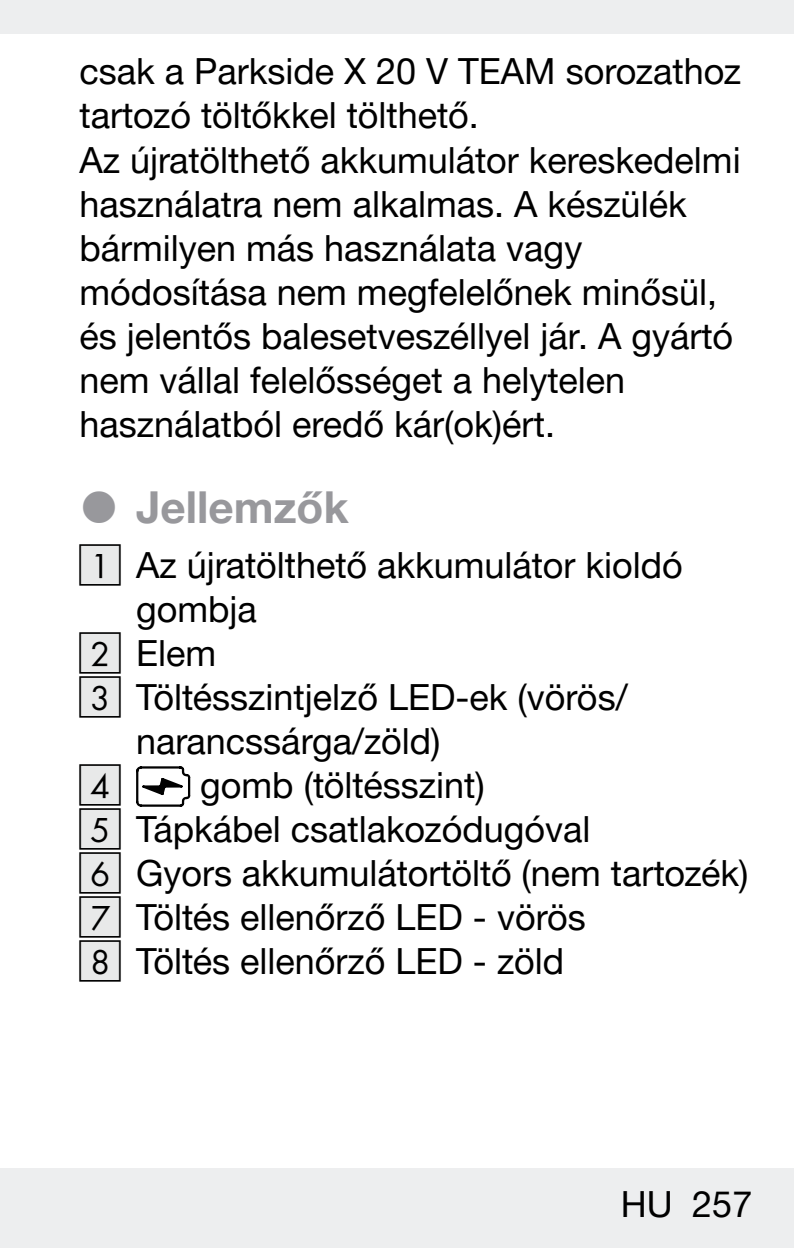
<style>
.page{position:relative;width:794px;height:1248px;background:#fff}
.page>*{position:absolute;margin:0;border:0;box-sizing:border-box;transform-origin:0 0}
.t1{font:700 44px "Helvetica Neue Parkside";color:#98989c}
.t2{font:36px/44px "Helvetica Neue Parkside";color:#000}
.t3{font:31.6px "IMP Lidl Num Box";color:#000}
.s1{font-family:"IMP Lidl Num Box";font-size:31.6px;color:#e8e9e9}
.s2{font-family:"IMP Lidl Num Box";font-size:31.6px}
.s3{color:#e8e9e9}
</style>
<div class="page">
<div style="left:0;top:0;width:794px;height:34px;background:#edeeef"></div>
<div style="left:0;top:1168px;width:794px;height:79px;background:#edeeef"></div>
<svg style="left:136px;top:766px;width:55px;height:41px"></svg>
<p class="t2" style="left:79px;top:50px;width:663px">csak a Parkside X 20 V TEAM sorozathoz tartozó töltőkkel tölthető.<br>Az újratölthető akkumulátor kereskedelmi használatra nem alkalmas. A készülék bármilyen más használata vagy módosítása nem megfelelőnek minősül, és jelentős balesetveszéllyel jár. A gyártó nem vállal felelősséget a helytelen használatból eredő kár(ok)ért.</p>
<p class="t1" style="left:136px;top:482px;width:214px">Jellemzők</p>
<p class="t2" style="left:79px;top:543px;width:605px"><span class="s1">[</span><span class="s2">1]</span> Az újratölthető akkumulátor kioldó</p>
<p class="t2" style="left:136px;top:587px;width:122px">gombja</p>
<p class="t2" style="left:79px;top:631px;width:138px"><span class="s1">[</span><span class="s2">2]</span> Elem</p>
<p class="t2" style="left:79px;top:675px;width:550px"><span class="s1">[</span><span class="s2">3]</span> Töltésszintjelző LED-ek (vörös/</p>
<p class="t2" style="left:136px;top:719px;width:306px">narancssárga/zöld)</p>
<p class="t3" style="left:79px;top:764px;width:43px"><span class="s3">[</span>4]</p>
<p class="t2" style="left:79px;top:763px;width:670px;text-indent:121px">gomb (töltésszint)<br><span class="s1">[</span><span class="s2">5]</span> Tápkábel csatlakozódugóval<br><span class="s1">[</span><span class="s2">6]</span> Gyors akkumulátortöltő (nem tartozék) <span class="s1">[</span><span class="s2">7]</span> Töltés ellenőrző LED - vörös<br><span class="s1">[</span><span class="s2">8]</span> Töltés ellenőrző LED - zöld</p>
<p class="t2" style="left:621px;top:1182px;width:133px">HU 257</p>
</div>
